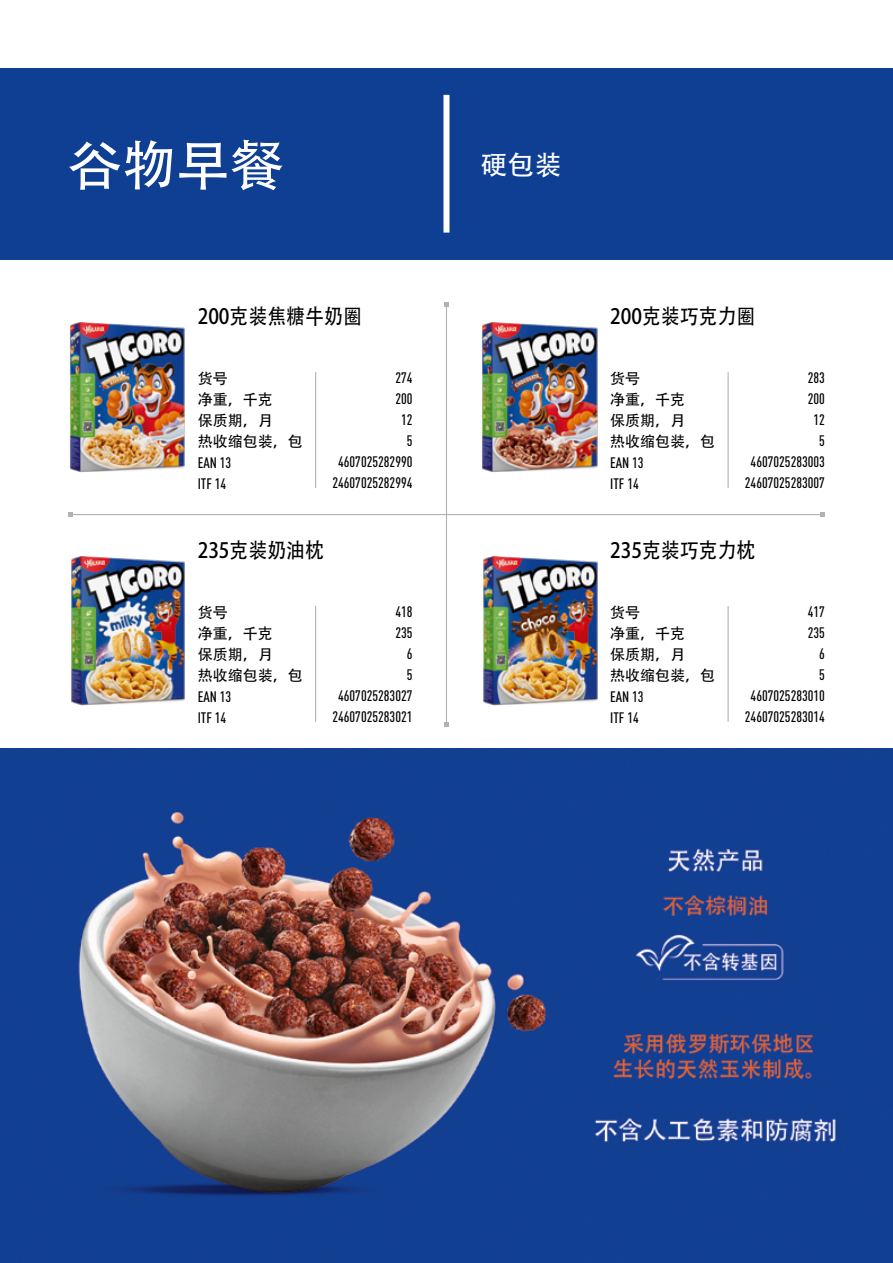
<style>
.page{position:relative;width:893px;height:1263px;background:#fff}
.page>*{position:absolute;margin:0;border:0;box-sizing:border-box;transform-origin:0 0}
.t1{font:54px "Adobe Heiti Std";color:#fff}
.t2{font:27px "Adobe Heiti Std";color:#fff}
.t3{font:21px "Adobe Heiti Std";color:#000;scale:.9 1}
.t4{font:500 condensed 15px/21px "DIN Pro";color:#000}
.t5{font:15px/21px "Adobe Heiti Std";color:#000}
</style>
<div class="page">
<div style="left:0;top:68px;width:893px;height:191px;background:#0f3f93"></div>
<img style="left:69px;top:323px;width:116px;height:149px">
<hr style="left:315px;top:372px;width:1px;height:116px;background:#b1b2b3">
<img style="left:481px;top:323px;width:117px;height:149px">
<hr style="left:727px;top:372px;width:2px;height:116px;background:#b1b2b3">
<hr style="left:446px;top:304px;width:1px;height:421px;background:#b1b2b3">
<svg style="left:444px;top:723px;width:5px;height:4px"></svg>
<svg style="left:444px;top:302px;width:5px;height:4px"></svg>
<hr style="left:70px;top:514px;width:753px;height:1px;background:#b1b2b3">
<svg style="left:68px;top:512px;width:5px;height:5px"></svg>
<svg style="left:820px;top:512px;width:5px;height:5px"></svg>
<div style="left:443px;top:95px;width:6px;height:138px;background:#fff"></div>
<img style="left:71px;top:557px;width:114px;height:149px">
<hr style="left:315px;top:606px;width:1px;height:116px;background:#b1b2b3">
<img style="left:483px;top:557px;width:115px;height:149px">
<hr style="left:727px;top:606px;width:2px;height:116px;background:#b1b2b3">
<img style="left:0;top:748px;width:893px;height:515px">
<h1 class="t1" style="left:68px;top:133px;width:218px">谷物早餐</h1>
<h3 class="t3" style="left:198px;top:303px;width:184px">200克装焦糖牛奶圈</h3>
<p class="t5" style="left:198px;top:369px;width:106px">货号<br>净重，千克<br>保质期，月<br>热收缩包装，包</p>
<p class="t4" style="left:198px;top:451px;width:35px">EAN 13<br>ITF 14</p>
<p class="t4" style="left:332px;top:366px;width:82px;text-align:right">274<br>200<br>12<br>5<br>4607025282990<br>24607025282994</p>
<h3 class="t3" style="left:198px;top:537px;width:142px">235克装奶油枕</h3>
<p class="t5" style="left:198px;top:602px;width:106px">货号<br>净重，千克<br>保质期，月<br>热收缩包装，包</p>
<p class="t4" style="left:198px;top:685px;width:35px">EAN 13<br>ITF 14</p>
<p class="t4" style="left:332px;top:600px;width:82px;text-align:right">418<br>235<br>6<br>5<br>4607025283027<br>24607025283021</p>
<h2 class="t2" style="left:480px;top:148px;width:82px">硬包装</h2>
<h3 class="t3" style="left:610px;top:303px;width:163px">200克装巧克力圈</h3>
<p class="t5" style="left:610px;top:369px;width:106px">货号<br>净重，千克<br>保质期，月<br>热收缩包装，包</p>
<p class="t4" style="left:610px;top:451px;width:35px">EAN 13<br>ITF 14</p>
<p class="t4" style="left:745px;top:366px;width:82px;text-align:right">283<br>200<br>12<br>5<br>4607025283003<br>24607025283007</p>
<h3 class="t3" style="left:610px;top:537px;width:163px">235克装巧克力枕</h3>
<p class="t5" style="left:610px;top:602px;width:106px">货号<br>净重，千克<br>保质期，月<br>热收缩包装，包</p>
<p class="t4" style="left:610px;top:685px;width:35px">EAN 13<br>ITF 14</p>
<p class="t4" style="left:745px;top:600px;width:82px;text-align:right">417<br>235<br>6<br>5<br>4607025283010<br>24607025283014</p>
</div>
